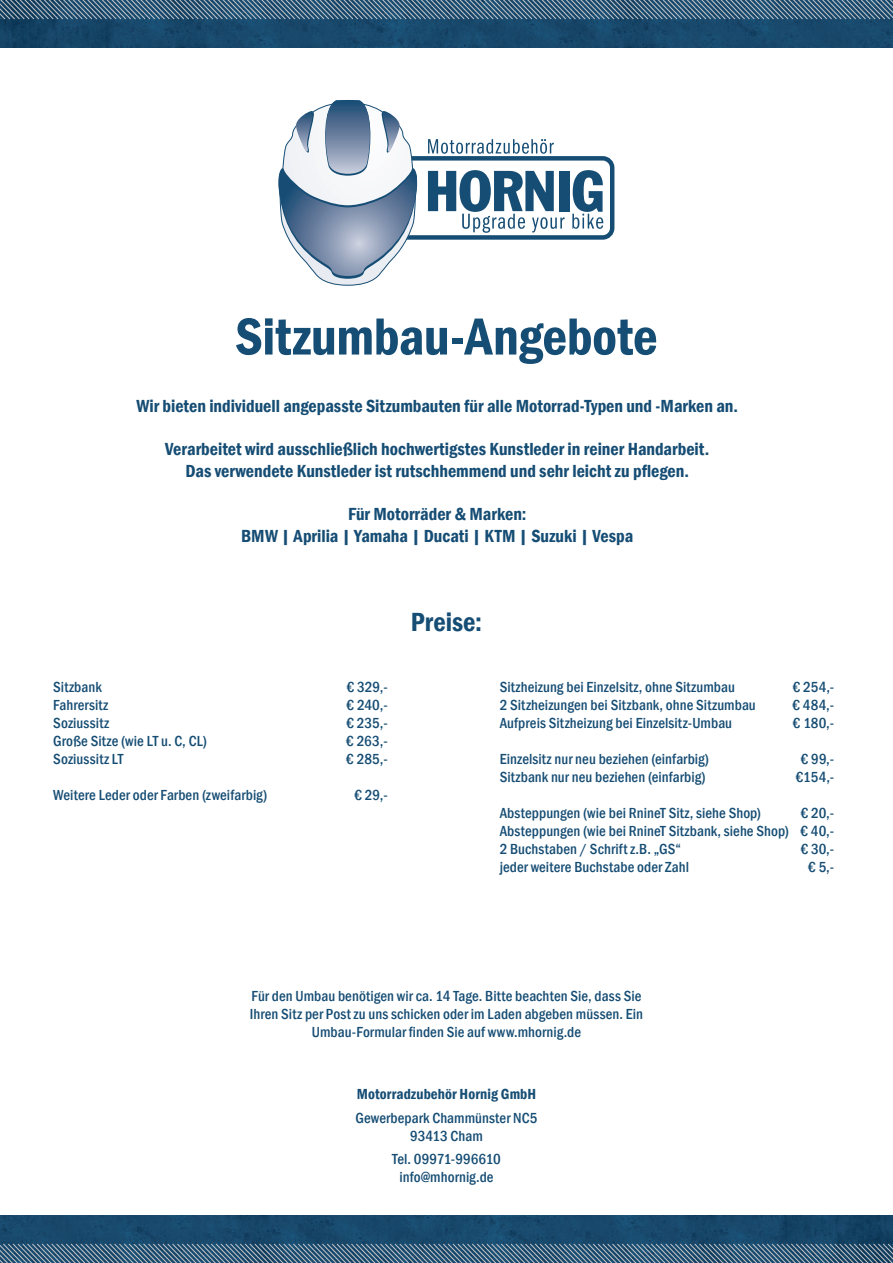
<style>
.page{position:relative;width:893px;height:1263px;background:#fff}
.page>*{position:absolute;margin:0;border:0;box-sizing:border-box;transform-origin:0 0}
.t1{font:600 condensed 54px "Franklin Gothic";letter-spacing:-.01em;color:#164d74}
.t2{font:600 condensed 27px "Franklin Gothic";color:#164d74}
.t3{font:600 condensed 18px/21.6px "Franklin Gothic";color:#164d74;text-align:center}
.t4{font:500 condensed 15px/18px "Franklin Gothic";letter-spacing:.005em;color:#164d74;text-align:center}
.t5{font:600 condensed 15px "Franklin Gothic";letter-spacing:.005em;color:#164d74}
</style>
<div class="page">
<img style="left:0;top:0;width:893px;height:47px">
<img style="left:0;top:1216px;width:893px;height:47px">
<div style="left:294px;top:156px;width:320px;height:84px;border:4px solid #164d74;border-radius:9px"></div>
<div style="left:559px;top:171px;width:10px;height:40px;background:#164d74"></div>
<svg style="left:428px;top:170px;width:137px;height:63px"></svg>
<svg style="left:572px;top:170px;width:31px;height:59px"></svg>
<svg style="left:278px;top:100px;width:140px;height:186px"></svg>
<svg style="left:428px;top:139px;width:126px;height:15px"></svg>
<h1 class="t1" style="left:235px;top:300px;width:424px">Sitzumbau-Angebote</h1>
<p class="t3" style="left:136px;top:395px;width:603px">Wir bieten individuell angepasste Sitzumbauten für alle Motorrad-Typen und -Marken an.</p>
<p class="t3" style="left:165px;top:438px;width:545px">Verarbeitet wird ausschließlich hochwertigstes Kunstleder in reiner Handarbeit.<br>Das verwendete Kunstleder ist rutschhemmend und sehr leicht zu pflegen.</p>
<p class="t3" style="left:241px;top:503px;width:394px">Für Motorräder &amp; Marken:<br>BMW | Aprilia | Yamaha | Ducati | KTM | Suzuki | Vespa</p>
<p class="t4" style="left:53px;top:678px;width:50px">Sitzbank</p>
<p class="t4" style="left:347px;top:678px;width:43px">€ 329,-</p>
<p class="t4" style="left:53px;top:696px;width:57px">Fahrersitz</p>
<p class="t4" style="left:347px;top:696px;width:43px">€ 240,-</p>
<p class="t4" style="left:53px;top:714px;width:57px">Soziussitz</p>
<p class="t4" style="left:346px;top:714px;width:43px">€ 235,-</p>
<p class="t4" style="left:53px;top:732px;width:155px">Große Sitze (wie LT u. C, CL)</p>
<p class="t4" style="left:346px;top:732px;width:43px">€ 263,-</p>
<p class="t4" style="left:53px;top:750px;width:72px">Soziussitz LT</p>
<p class="t4" style="left:346px;top:750px;width:43px">€ 285,-</p>
<p class="t4" style="left:53px;top:786px;width:216px">Weitere Leder oder Farben (zweifarbig)</p>
<p class="t4" style="left:354px;top:786px;width:35px">€ 29,-</p>
<h2 class="t2" style="left:411px;top:604px;width:73px">Preise:</h2>
<p class="t4" style="left:500px;top:678px;width:237px">Sitzheizung bei Einzelsitz, ohne Sitzumbau</p>
<p class="t4" style="left:793px;top:678px;width:43px">€ 254,-</p>
<p class="t4" style="left:500px;top:696px;width:258px">2 Sitzheizungen bei Sitzbank, ohne Sitzumbau</p>
<p class="t4" style="left:792px;top:696px;width:43px">€ 484,-</p>
<p class="t4" style="left:500px;top:714px;width:234px">Aufpreis Sitzheizung bei Einzelsitz-Umbau</p>
<p class="t4" style="left:793px;top:714px;width:43px">€ 180,-</p>
<p class="t4" style="left:500px;top:750px;width:211px">Einzelsitz nur neu beziehen (einfarbig)</p>
<p class="t4" style="left:801px;top:750px;width:35px">€ 99,-</p>
<p class="t4" style="left:500px;top:768px;width:207px">Sitzbank nur neu beziehen (einfarbig)</p>
<p class="t4" style="left:796px;top:768px;width:40px">€154,-</p>
<p class="t4" style="left:500px;top:804px;width:263px">Absteppungen (wie bei RnineT Sitz, siehe Shop)</p>
<p class="t4" style="left:500px;top:804px;width:336px;text-align:justify;text-indent:301px">€ 20,- Absteppungen (wie bei RnineT Sitzbank, siehe Shop) € 40,- 2 Buchstaben / Schrift z.B. „GS“</p>
<p class="t4" style="left:801px;top:840px;width:35px">€ 30,-</p>
<p class="t4" style="left:500px;top:858px;width:191px">jeder weitere Buchstabe oder Zahl</p>
<p class="t4" style="left:808px;top:858px;width:27px">€ 5,-</p>
<p class="t4" style="left:250px;top:987px;width:395px">Für den Umbau benötigen wir ca. 14 Tage. Bitte beachten Sie, dass Sie<br>Ihren Sitz per Post zu uns schicken oder im Laden abgeben müssen. Ein<br>Umbau-Formular finden Sie auf www.mhornig.de</p>
<p class="t5" style="left:357px;top:1084px;width:181px">Motorradzubehör Hornig GmbH</p>
<p class="t4" style="left:355px;top:1108px;width:184px">Gewerbepark Chammünster NC5<br>93413 Cham</p>
<p class="t4" style="left:392px;top:1150px;width:110px">Tel. 09971-996610 info@mhornig.de</p>
</div>
